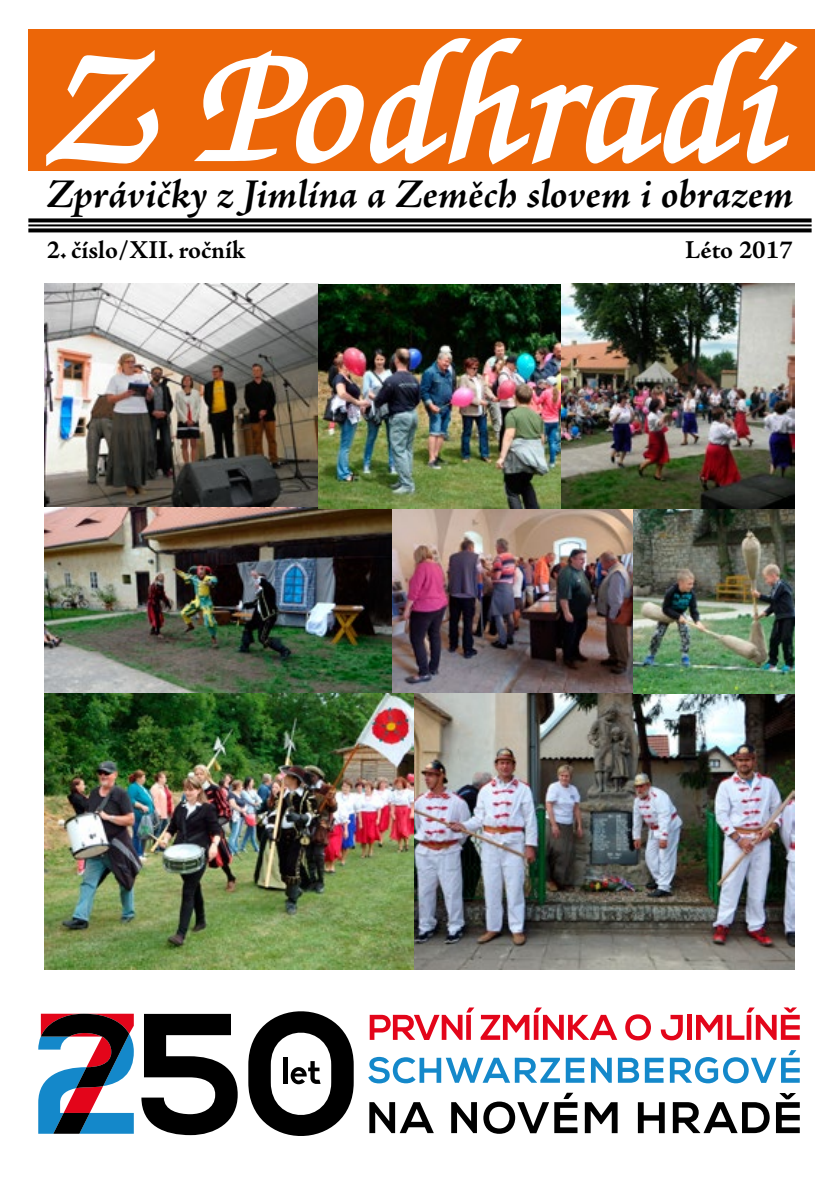
<style>
.page{position:relative;width:840px;height:1191px;background:#fff}
.page>*{position:absolute;margin:0;border:0;box-sizing:border-box;transform-origin:0 0}
.t1{font:italic 500 176px "Zapf Chancery Itc LCE";letter-spacing:.02em;color:#fff}
.t2{font:italic 700 41.4px "Adobe Jenson Pro";letter-spacing:-.005em;color:#000}
.t3{font:700 26px "Adobe Jenson Pro";color:#000}
</style>
<div class="page">
<div style="left:28px;top:29px;width:786px;height:142px;background:#ec6608"></div>
<svg style="left:46px;top:50px;width:113px;height:117px"></svg>
<svg style="left:194px;top:37px;width:604px;height:128px"></svg>
<svg style="left:28px;top:218px;width:783px;height:4px;background:#1b1b1b"></svg>
<hr style="left:28px;top:224px;width:783px;height:2px;background:#000">
<svg style="left:28px;top:228px;width:783px;height:4px;background:#1b1b1b"></svg>
<img style="left:392px;top:508px;width:240px;height:185px">
<svg style="left:369px;top:1007px;width:105px;height:33px"></svg>
<svg style="left:480px;top:1007px;width:137px;height:33px"></svg>
<svg style="left:625px;top:1014px;width:25px;height:26px"></svg>
<svg style="left:660px;top:1014px;width:22px;height:26px"></svg>
<div style="left:686px;top:1014px;width:5px;height:25px;background:#e3051a"></div>
<svg style="left:696px;top:1007px;width:103px;height:33px"></svg>
<svg style="left:368px;top:1057px;width:191px;height:26px"></svg>
<svg style="left:565px;top:1057px;width:19px;height:25px"></svg>
<svg style="left:590px;top:1057px;width:21px;height:25px"></svg>
<svg style="left:617px;top:1057px;width:21px;height:25px"></svg>
<svg style="left:644px;top:1057px;width:19px;height:25px"></svg>
<svg style="left:669px;top:1050px;width:130px;height:33px"></svg>
<svg style="left:369px;top:1102px;width:64px;height:31px"></svg>
<svg style="left:451px;top:1102px;width:25px;height:31px"></svg>
<svg style="left:483px;top:1092px;width:94px;height:41px"></svg>
<svg style="left:584px;top:1102px;width:33px;height:31px"></svg>
<svg style="left:637px;top:1102px;width:27px;height:31px"></svg>
<svg style="left:672px;top:1102px;width:97px;height:31px"></svg>
<svg style="left:776px;top:1093px;width:23px;height:40px"></svg>
<svg style="left:141px;top:1014px;width:97px;height:121px"></svg>
<svg style="left:38px;top:1013px;width:96px;height:120px"></svg>
<svg style="left:248px;top:1011px;width:105px;height:125px"></svg>
<img style="left:45px;top:284px;width:749px;height:224px">
<img style="left:45px;top:508px;width:347px;height:185px">
<img style="left:413px;top:693px;width:381px;height:276px">
<img style="left:632px;top:499px;width:162px;height:194px">
<img style="left:45px;top:693px;width:368px;height:276px">
<h1 class="t1" style="left:37px;top:-1px;width:737px">Z Podhradí</h1>
<p class="t2" style="left:46px;top:171px;width:748px">Zprávičky z Jimlína a Zeměch slovem i obrazem</p>
<p class="t3" style="left:46px;top:235px;width:200px">2. číslo/XII. ročník</p>
<p class="t3" style="left:684px;top:235px;width:109px">Léto 2017</p>
</div>
